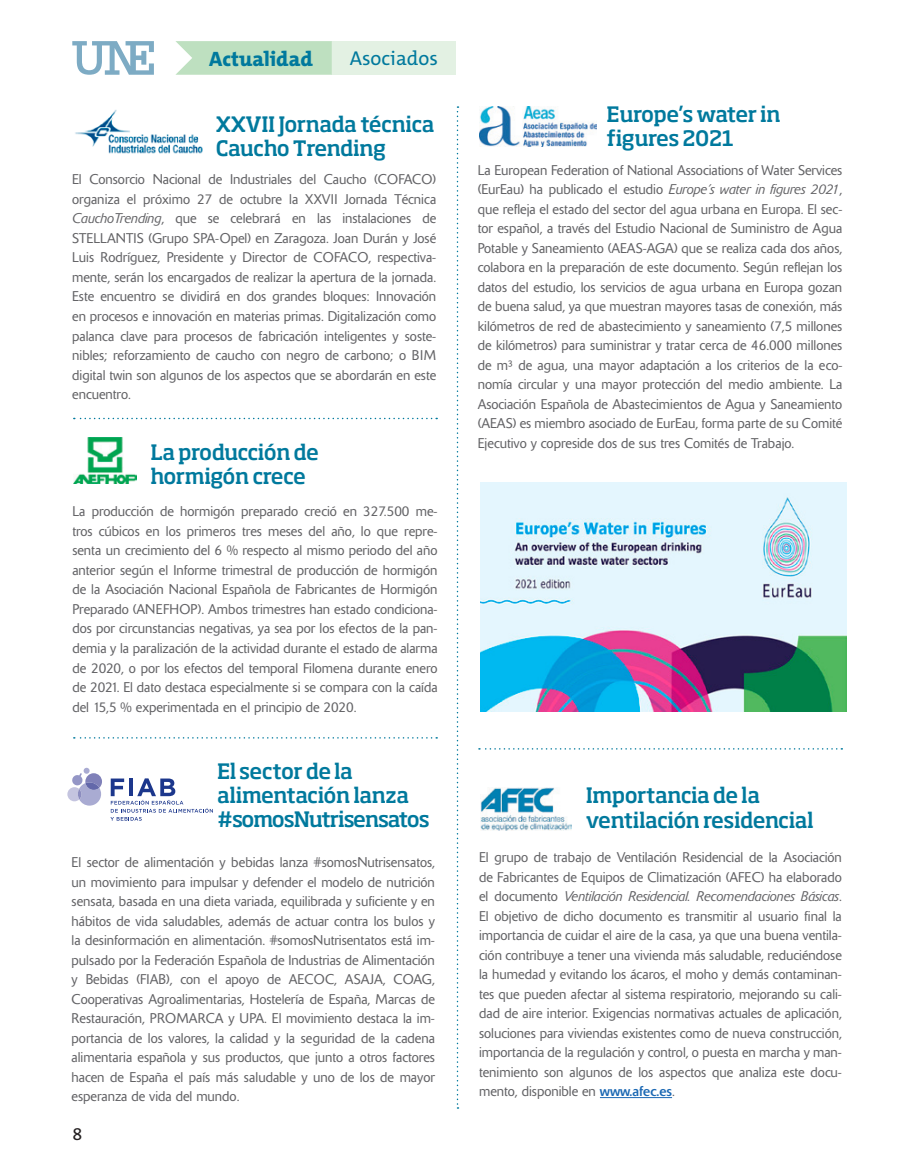
<style>
.page{position:relative;width:915px;height:1170px;background:#fff}
.page>*{position:absolute;margin:0;border:0;box-sizing:border-box;transform-origin:0 0}
.t1{font:500 21px/24px "Soho Std";letter-spacing:-.03em;color:#00799d}
.t2{font:800 20.85px "The Mix C5";color:#00799d}
.t3{font:20.1px "The Mix C5";color:#00799d}
.t4{font:18px "The Mix C5";color:#231f20}
.t5{font:300 13.95px/19.5px "Delta";color:#636366;text-align:justify}
.s1{font-style:italic}
.s2{font-weight:400;color:#1c69b4}
</style>
<div class="page">
<svg style="left:72px;top:41px;width:82px;height:34px"></svg>
<div style="left:331px;top:41px;width:124px;height:34px;background:#e3f1e3"></div>
<svg style="left:176px;top:41px;width:155px;height:34px;background:#c1e1c3"></svg>
<svg style="left:456px;top:106px;width:2px;height:1002px"></svg>
<svg style="left:74px;top:417px;width:363px;height:2px"></svg>
<svg style="left:74px;top:737px;width:363px;height:1px"></svg>
<hr style="left:599px;top:1097px;width:72px;height:1px;background:#1c69b4">
<svg style="left:479px;top:748px;width:363px;height:1px"></svg>
<svg style="left:67px;top:767px;width:35px;height:38px"></svg>
<svg style="left:110px;top:778px;width:103px;height:42px"></svg>
<img style="left:479px;top:106px;width:117px;height:40px">
<img style="left:73px;top:438px;width:63px;height:45px">
<img style="left:75px;top:110px;width:128px;height:44px">
<img style="left:480px;top:482px;width:365px;height:229px">
<img style="left:480px;top:788px;width:91px;height:42px">
<h2 class="t2" style="left:209px;top:45px;width:105px">Actualidad</h2>
<h3 class="t3" style="left:349px;top:46px;width:90px">Asociados</h3>
<h1 class="t1" style="left:216px;top:112px;width:220px">XXVII Jornada técnica<br>Caucho Trending</h1>
<p class="t5" style="left:72px;top:170px;width:365px">El Consorcio Nacional de Industriales del Caucho (COFACO) organiza el próximo 27 de octubre la XXVII Jornada Técnica <span class="s1">CauchoTrending</span>, que se celebrará en las instalaciones de STELLANTIS (Grupo SPA-Opel) en Zaragoza. Joan Durán y José Luis Rodríguez, Presidente y Director de COFACO, respectiva&shy;mente, serán los encargados de realizar la apertura de la jornada.<br>Este encuentro se dividirá en dos grandes bloques: Innovación en procesos e innovación en materias primas. Digitalización como palanca clave para procesos de fabricación inteligentes y soste&shy;nibles; reforzamiento de caucho con negro de carbono; o BIM digital twin son algunos de los aspectos que se abordarán en este encuentro.</p>
<h1 class="t1" style="left:150px;top:440px;width:170px">La producción de hormigón crece</h1>
<p class="t5" style="left:72px;top:502px;width:366px">La producción de hormigón preparado creció en 327.500 me&shy;tros cúbicos en los primeros tres meses del año, lo que repre&shy;senta un crecimiento del 6 % respecto al mismo periodo del año anterior según el Informe trimestral de producción de hormigón de la Asociación Nacional Española de Fabricantes de Hormigón Preparado (ANEFHOP). Ambos trimestres han estado condiciona&shy;dos por circunstancias negativas, ya sea por los efectos de la pan&shy;demia y la paralización de la actividad durante el estado de alarma de 2020, o por los efectos del temporal Filomena durante enero de 2021. El dato destaca especialmente si se compara con la caída del 15,5 % experimentada en el principio de 2020.</p>
<h1 class="t1" style="left:217px;top:758px;width:214px">El sector de la alimentación lanza #somosNutrisensatos</h1>
<p class="t5" style="left:72px;top:852px;width:365px">El sector de alimentación y bebidas lanza #somosNutrisensatos, un movimiento para impulsar y defender el modelo de nutrición sensata, basada en una dieta variada, equilibrada y suficiente y en hábitos de vida saludables, además de actuar contra los bulos y la desinformación en alimentación. #somosNutrisentatos está im&shy;pulsado por la Federación Española de Industrias de Alimentación y Bebidas (FIAB), con el apoyo de AECOC, ASAJA, COAG, Cooperativas Agroalimentarias, Hostelería de España, Marcas de Restauración, PROMARCA y UPA. El movimiento destaca la im&shy;portancia de los valores, la calidad y la seguridad de la cadena alimentaria española y sus productos, que junto a otros factores hacen de España el país más saludable y uno de los de mayor esperanza de vida del mundo.</p>
<p class="t4" style="left:72px;top:1122px;width:11px">8</p>
<h1 class="t1" style="left:606px;top:102px;width:175px">Europe’s water in figures 2021</h1>
<p class="t5" style="left:477px;top:160px;width:366px">La European Federation of National Associations of Water Services (EurEau) ha publicado el estudio <span class="s1">Europe’s water in figures 2021</span>, que refleja el estado del sector del agua urbana en Europa. El sec&shy;tor español, a través del Estudio Nacional de Suministro de Agua Potable y Saneamiento (AEAS-AGA) que se realiza cada dos años, colabora en la preparación de este documento. Según reflejan los datos del estudio, los servicios de agua urbana en Europa gozan de buena salud, ya que muestran mayores tasas de conexión, más kilómetros de red de abastecimiento y saneamiento (7,5 millones de kilómetros) para suministrar y tratar cerca de 46.000 millones de m³ de agua, una mayor adaptación a los criterios de la eco&shy;nomía circular y una mayor protección del medio ambiente. La Asociación Española de Abastecimientos de Agua y Saneamiento (AEAS) es miembro asociado de EurEau, forma parte de su Comité Ejecutivo y copreside dos de sus tres Comités de Trabajo.</p>
<h1 class="t1" style="left:585px;top:783px;width:229px">Importancia de la ventilación residencial</h1>
<p class="t5" style="left:479px;top:847px;width:364px">El grupo de trabajo de Ventilación Residencial de la Asociación de Fabricantes de Equipos de Climatización (AFEC) ha elaborado el documento <span class="s1">Ventilación Residencial. Recomendaciones Básicas</span>.<br>El objetivo de dicho documento es transmitir al usuario final la importancia de cuidar el aire de la casa, ya que una buena ventila&shy;ción contribuye a tener una vivienda más saludable, reduciéndose la humedad y evitando los ácaros, el moho y demás contaminan&shy;tes que pueden afectar al sistema respiratorio, mejorando su cali&shy;dad de aire interior. Exigencias normativas actuales de aplicación, soluciones para viviendas existentes como de nueva construcción, importancia de la regulación y control, o puesta en marcha y man&shy;tenimiento son algunos de los aspectos que analiza este docu&shy;mento, disponible en <span class="s2">www.afec.es</span>.</p>
</div>
